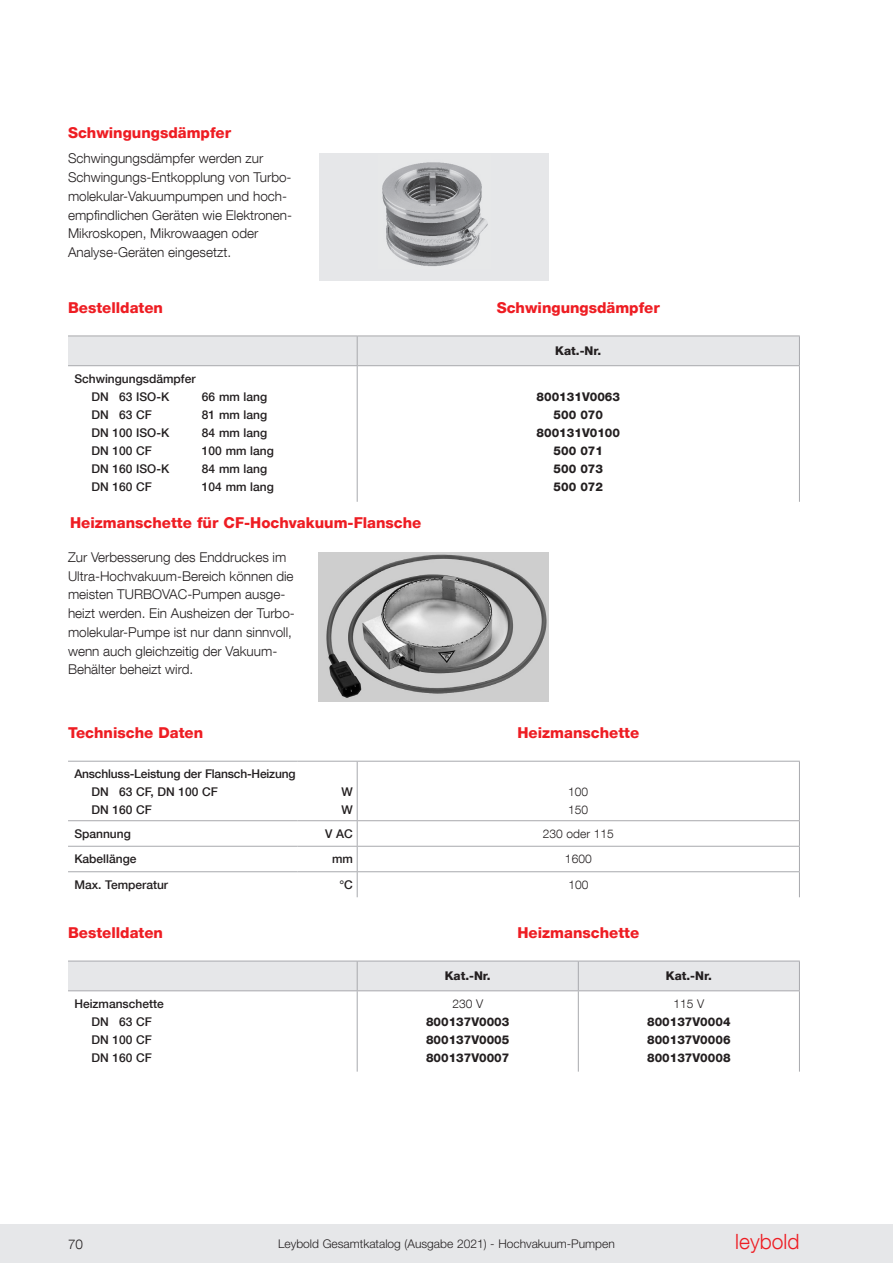
<style>
.page{position:relative;width:893px;height:1263px;background:#fff}
.page>*{position:absolute;margin:0;border:0;box-sizing:border-box;transform-origin:0 0}
.t1{font:300 21px "Helvetica Neue LT Com";color:#ee1d23}
.t2{font:800 15px "Helvetica Neue LT Com";color:#ee1d23}
.t3{font:300 13.5px/18.8px "Helvetica Neue LT Com";color:#231f20}
.t4{font:500 12px/18px "Helvetica Neue LT Com";color:#231f20}
.t5{font:800 12px/18px "Helvetica Neue LT Com";color:#231f20;text-align:justify}
.t6{font:300 12px "Helvetica Neue LT Std";color:#231f20}
.t7{font:300 12px/18px "Helvetica Neue LT Com";color:#231f20}
.s1{color:#fff}
</style>
<div class="page">
<div style="left:0;top:1225px;width:893px;height:38px;background:#e6e7e9"></div>
<hr style="left:357px;top:366px;width:1px;height:136px;background:#a8a9ad">
<hr style="left:799px;top:366px;width:1px;height:136px;background:#a8a9ad">
<svg style="left:68px;top:336px;width:732px;height:30px;background:#e3e4e6"></svg>
<hr style="left:68px;top:761px;width:230px;height:1px;background:#a8a9ad">
<hr style="left:298px;top:761px;width:59px;height:1px;background:#a8a9ad">
<hr style="left:357px;top:761px;width:443px;height:1px;background:#a8a9ad">
<hr style="left:68px;top:820px;width:230px;height:1px;background:#a8a9ad">
<hr style="left:298px;top:820px;width:59px;height:1px;background:#a8a9ad">
<hr style="left:357px;top:820px;width:443px;height:1px;background:#a8a9ad">
<hr style="left:68px;top:846px;width:230px;height:1px;background:#a8a9ad">
<hr style="left:298px;top:846px;width:59px;height:1px;background:#a8a9ad">
<hr style="left:357px;top:846px;width:443px;height:1px;background:#a8a9ad">
<hr style="left:68px;top:871px;width:230px;height:1px;background:#a8a9ad">
<hr style="left:298px;top:871px;width:59px;height:1px;background:#a8a9ad">
<hr style="left:357px;top:871px;width:443px;height:1px;background:#a8a9ad">
<hr style="left:357px;top:761px;width:1px;height:59px;background:#a8a9ad">
<hr style="left:799px;top:761px;width:1px;height:59px;background:#a8a9ad">
<svg style="left:357px;top:821px;width:1px;height:76px"></svg>
<svg style="left:799px;top:821px;width:1px;height:76px"></svg>
<hr style="left:357px;top:991px;width:1px;height:80px;background:#a8a9ad">
<hr style="left:578px;top:991px;width:1px;height:80px;background:#a8a9ad">
<hr style="left:799px;top:991px;width:1px;height:80px;background:#a8a9ad">
<svg style="left:68px;top:961px;width:732px;height:30px;background:#e3e4e6"></svg>
<div style="left:319px;top:153px;width:230px;height:128px;background:#e6e7e9"></div>
<img style="left:382px;top:162px;width:106px;height:104px">
<img style="left:319px;top:552px;width:230px;height:150px">
<p class="t2" style="left:68px;top:124px;width:165px">Schwingungsdämpfer</p>
<p class="t3" style="left:68px;top:149px;width:226px">Schwingungsdämpfer werden zur Schwingungs-Entkopplung von Turbo&shy;molekular-Vakuumpumpen und hoch&shy;empfindlichen Geräten wie Elektronen-Mikroskopen, Mikrowaagen oder Analyse-Geräten eingesetzt.</p>
<p class="t2" style="left:68px;top:298px;width:97px">Bestelldaten</p>
<p class="t2" style="left:497px;top:298px;width:165px">Schwingungsdämpfer</p>
<p class="t5" style="left:555px;top:342px;width:46px">Kat.-Nr.</p>
<p class="t4" style="left:91px;top:369px;width:106px;text-indent:-17px">Schwingungsdämpfer<br>DN <span class="s1">0</span>63 ISO-K</p>
<p class="t4" style="left:202px;top:387px;width:67px">66 mm lang</p>
<p class="t5" style="left:537px;top:387px;width:85px;text-align:center">800131V0063<br>500 070<br>800131V0100<br>500 071<br>500 073<br>500 072</p>
<p class="t4" style="left:91px;top:405px;width:62px">DN <span class="s1">0</span>63 CF</p>
<p class="t4" style="left:202px;top:405px;width:67px">81 mm lang</p>
<p class="t4" style="left:91px;top:423px;width:79px">DN 100 ISO-K</p>
<p class="t4" style="left:202px;top:423px;width:67px">84 mm lang</p>
<p class="t4" style="left:91px;top:441px;width:62px">DN 100 CF</p>
<p class="t4" style="left:202px;top:441px;width:73px">100 mm lang</p>
<p class="t4" style="left:91px;top:459px;width:79px">DN 160 ISO-K</p>
<p class="t4" style="left:202px;top:459px;width:67px">84 mm lang</p>
<p class="t4" style="left:91px;top:477px;width:62px">DN 160 CF</p>
<p class="t4" style="left:202px;top:477px;width:73px">104 mm lang</p>
<p class="t2" style="left:70px;top:514px;width:353px">Heizmanschette für CF-Hochvakuum-Flansche</p>
<p class="t3" style="left:68px;top:547px;width:228px">Zur Verbesserung des Enddruckes im Ultra-Hochvakuum-Bereich können die meisten TURBOVAC-Pumpen ausge&shy;heizt werden. Ein Ausheizen der Turbo&shy;molekular-Pumpe ist nur dann sinnvoll, wenn auch gleichzeitig der Vakuum-Behälter beheizt wird.</p>
<p class="t2" style="left:68px;top:724px;width:137px">Technische Daten</p>
<p class="t2" style="left:517px;top:724px;width:123px">Heizmanschette</p>
<p class="t4" style="left:91px;top:765px;width:206px;text-indent:-17px">Anschluss-Leistung der Flansch-Heizung<br>DN <span class="s1">0</span>63 CF, DN 100 CF<br>DN 160 CF</p>
<p class="t4" style="left:342px;top:783px;width:13px">W<br>W</p>
<p class="t7" style="left:568px;top:783px;width:22px">100<br>150</p>
<p class="t4" style="left:74px;top:824px;width:58px">Spannung</p>
<p class="t4" style="left:325px;top:824px;width:29px">V AC</p>
<p class="t7" style="left:543px;top:824px;width:72px">230 oder 115</p>
<p class="t4" style="left:74px;top:850px;width:64px">Kabellänge</p>
<p class="t4" style="left:332px;top:850px;width:22px">mm</p>
<p class="t7" style="left:565px;top:850px;width:28px">1600</p>
<p class="t4" style="left:74px;top:875px;width:95px">Max. Temperatur</p>
<p class="t4" style="left:339px;top:875px;width:15px">°C</p>
<p class="t7" style="left:568px;top:875px;width:22px">100</p>
<p class="t2" style="left:68px;top:923px;width:97px">Bestelldaten</p>
<p class="t2" style="left:517px;top:923px;width:123px">Heizmanschette</p>
<p class="t5" style="left:445px;top:967px;width:46px">Kat.-Nr.</p>
<p class="t5" style="left:666px;top:967px;width:46px">Kat.-Nr.</p>
<p class="t4" style="left:74px;top:994px;width:91px;text-align:center">Heizmanschette<br>DN <span class="s1">0</span>63 CF<br>DN 100 CF<br>DN 160 CF</p>
<p class="t7" style="left:452px;top:994px;width:32px">230 V</p>
<p class="t7" style="left:673px;top:994px;width:32px">115 V</p>
<p class="t5" style="left:647px;top:1012px;width:85px">800137V0004<br>800137V0006<br>800137V0008</p>
<p class="t5" style="left:426px;top:1012px;width:85px">800137V0003<br>800137V0005<br>800137V0007</p>
<p class="t3" style="left:68px;top:1235px;width:17px">70</p>
<p class="t6" style="left:278px;top:1236px;width:338px">Leybold Gesamtkatalog (Ausgabe 2021) - Hochvakuum-Pumpen</p>
<h1 class="t1" style="left:735px;top:1229px;width:66px">leybold</h1>
</div>
